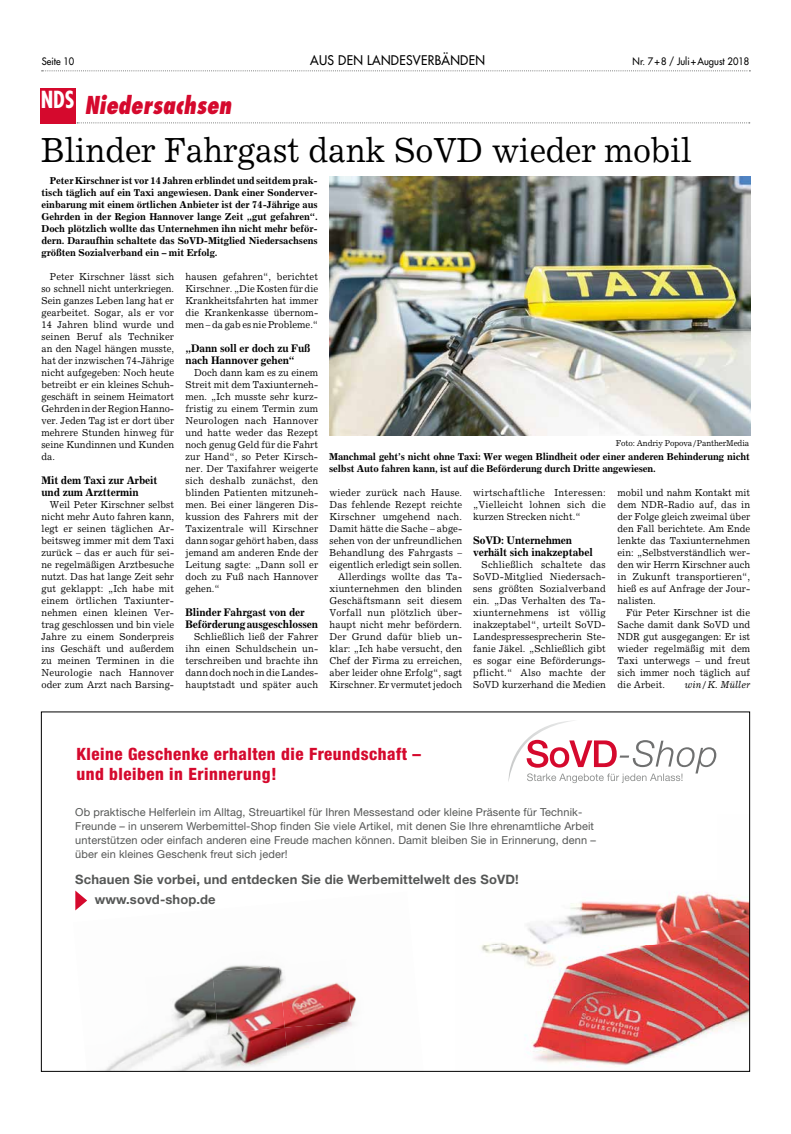
<style>
.page{position:relative;width:791px;height:1134px;background:#fff}
.page>*{position:absolute;margin:0;border:0;box-sizing:border-box;transform-origin:0 0}
.t1{font:35px "Excelsior";letter-spacing:-.005em;color:#000;scale:.93 1}
.t2{font:italic 800 condensed 24px "Futura";color:#d5092d;scale:.93 1}
.t3{font:700 condensed 22.9px "Futura";color:#fff;scale:.96 1}
.t4{font:800 condensed 17px/20.4px "Helvetica Neue";letter-spacing:.03em;color:#d5092d}
.t5{font:700 13px/20.5px "Helvetica Neue";letter-spacing:.01em;color:#555756}
.t6{font:13px "Futura";letter-spacing:.025em;color:#000;scale:.94 1}
.t7{font:11px/14px "Helvetica Neue";letter-spacing:.01em;color:#555756}
.t8{font:700 11px/12px "Excelsior";letter-spacing:-.015em;color:#000;scale:.94 1}
.t9{font:10px/12px "Excelsior";letter-spacing:.01em;color:#000;text-align:justify;scale:.94 1}
.t10{font:700 10px/12px "Excelsior";letter-spacing:-.015em;color:#000;text-align:justify;scale:.96 1}
.t11{font:10px "Futura";color:#000;scale:.94 1}
.t12{font:italic 10px "Excelsior";color:#000;scale:.94 1}
.t13{font:8.5px "Excelsior";letter-spacing:-.015em;color:#000;scale:.94 1}
</style>
<div class="page">
<svg style="left:42px;top:70px;width:708px;height:1px"></svg>
<img style="left:329px;top:176px;width:421px;height:260px">
<svg style="left:77px;top:122px;width:673px;height:1px"></svg>
<div style="left:40px;top:88px;width:36px;height:36px;background:#d5092d"></div>
<img style="left:481px;top:892px;width:267px;height:177px">
<img style="left:508px;top:720px;width:66px;height:61px">
<svg style="left:527px;top:740px;width:189px;height:43px"></svg>
<img style="left:162px;top:977px;width:50px;height:57px">
<img style="left:212px;top:966px;width:67px;height:62px">
<img style="left:279px;top:967px;width:67px;height:61px">
<img style="left:346px;top:984px;width:11px;height:37px">
<img style="left:106px;top:1041px;width:45px;height:28px">
<img style="left:151px;top:1034px;width:67px;height:35px">
<img style="left:218px;top:1028px;width:67px;height:41px">
<img style="left:285px;top:1021px;width:67px;height:35px">
<img style="left:352px;top:1015px;width:5px;height:10px">
<svg style="left:75px;top:890px;width:12px;height:20px"></svg>
<p class="t11" style="left:42px;top:55px;width:36px">Seite 10</p>
<h3 class="t6" style="left:310px;top:52px;width:187px">AUS DEN LANDESVERBÄNDEN</h3>
<p class="t11" style="left:633px;top:55px;width:126px">Nr. 7+8 / Juli+August 2018</p>
<h3 class="t3" style="left:41px;top:84px;width:36px">NDS</h3>
<h2 class="t2" style="left:84px;top:90px;width:160px">Niedersachsen</h2>
<h1 class="t1" style="left:41px;top:129px;width:701px">Blinder Fahrgast dank SoVD wieder mobil</h1>
<p class="t10" style="left:41px;top:174px;width:289px;text-indent:9px">Peter Kirschner ist vor 14 Jahren erblindet und seitdem prak&shy;tisch täglich auf ein Taxi angewiesen. Dank einer Sonderver&shy;einbarung mit einem örtlichen Anbieter ist der 74-Jährige aus Gehrden in der Region Hannover lange Zeit „gut gefahren“.<br>Doch plötzlich wollte das Unternehmen ihn nicht mehr beför&shy;dern. Daraufhin schaltete das SoVD-Mitglied Niedersachsens größten Sozialverband ein – mit Erfolg.</p>
<p class="t9" style="left:41px;top:270px;width:143px;text-indent:9px">Peter Kirschner lässt sich so schnell nicht unterkriegen.<br>Sein ganzes Leben lang hat er gearbeitet. Sogar, als er vor 14 Jahren blind wurde und seinen Beruf als Techniker an den Nagel hängen musste, hat der inzwischen 74-Jährige nicht aufgegeben: Noch heute betreibt er ein kleines Schuh&shy;geschäft in seinem Heimatort Gehrden in der Region Hanno&shy;ver. Jeden Tag ist er dort über mehrere Stunden hinweg für seine Kundinnen und Kunden da.</p>
<p class="t8" style="left:41px;top:474px;width:125px">Mit dem Taxi zur Arbeit und zum Arzttermin</p>
<p class="t9" style="left:41px;top:498px;width:143px;text-indent:9px">Weil Peter Kirschner selbst nicht mehr Auto fahren kann, legt er seinen täglichen Ar&shy;beitsweg immer mit dem Taxi zurück – das er auch für sei&shy;ne regelmäßigen Arztbesuche nutzt. Das hat lange Zeit sehr gut geklappt: „Ich habe mit einem örtlichen Taxiunter&shy;nehmen einen kleinen Ver&shy;trag geschlossen und bin viele Jahre zu einem Sonderpreis ins Geschäft und außerdem zu meinen Terminen in die Neurologie nach Hannover oder zum Arzt nach Barsing-</p>
<p class="t9" style="left:185px;top:270px;width:143px">hausen gefahren“, berichtet Kirschner. „Die Kosten für die Krankheitsfahrten hat immer die Krankenkasse übernom&shy;men – da gab es nie Probleme.“</p>
<p class="t8" style="left:185px;top:342px;width:134px">„Dann soll er doch zu Fuß nach Hannover gehen“</p>
<p class="t9" style="left:185px;top:366px;width:143px;text-indent:9px">Doch dann kam es zu einem Streit mit dem Taxiunterneh&shy;men. „Ich musste sehr kurz&shy;fristig zu einem Termin zum Neurologen nach Hannover und hatte weder das Rezept noch genug Geld für die Fahrt zur Hand“, so Peter Kirsch&shy;ner. Der Taxifahrer weigerte sich deshalb zunächst, den blinden Patienten mitzuneh&shy;men. Bei einer längeren Dis&shy;kussion des Fahrers mit der Taxizentrale will Kirschner dann sogar gehört haben, dass jemand am anderen Ende der Leitung sagte: „Dann soll er doch zu Fuß nach Hannover gehen.“</p>
<p class="t8" style="left:185px;top:606px;width:143px">Blinder Fahrgast von der<br>Beförderung ausgeschlossen</p>
<p class="t9" style="left:185px;top:630px;width:143px;text-indent:9px">Schließlich ließ der Fahrer ihn einen Schuldschein un&shy;terschreiben und brachte ihn dann doch noch in die Landes&shy;hauptstadt und später auch</p>
<p class="t13" style="left:616px;top:438px;width:143px">Foto: Andriy Popova/PantherMedia</p>
<p class="t10" style="left:329px;top:450px;width:440px">Manchmal geht’s nicht ohne Taxi: Wer wegen Blindheit oder einer anderen Behinderung nicht selbst Auto fahren kann, ist auf die Beförderung durch Dritte angewiesen.</p>
<p class="t9" style="left:329px;top:486px;width:143px;text-align:right">wieder zurück nach Hause.<br>Das fehlende Rezept reichte<br>Kirschner umgehend nach.<br>Damit hätte die Sache – abge&shy;sehen von der unfreundlichen<br>Behandlung des Fahrgasts – eigentlich erledigt sein sollen.<br>Allerdings wollte das Ta&shy;xiunternehmen den blinden<br>Geschäftsmann seit diesem<br>Vorfall nun plötzlich über&shy;haupt nicht mehr befördern.<br>Der Grund dafür blieb un&shy;klar: „Ich habe versucht, den<br>Chef der Firma zu erreichen, aber leider ohne Erfolg“, sagt<br>Kirschner. Er vermutet jedoch</p>
<p class="t9" style="left:473px;top:486px;width:143px">wirtschaftliche Interessen: „Vielleicht lohnen sich die kurzen Strecken nicht.“</p>
<p class="t8" style="left:473px;top:534px;width:129px">SoVD: Unternehmen verhält sich inakzeptabel</p>
<p class="t9" style="left:473px;top:558px;width:143px;text-indent:9px">Schließlich schaltete das SoVD-Mitglied Niedersach&shy;sens größten Sozialverband ein. „Das Verhalten des Ta&shy;xiunternehmens ist völlig inakzeptabel“, urteilt SoVD-Landespressesprecherin Ste&shy;fanie Jäkel. „Schließlich gibt es sogar eine Beförderungs&shy;pflicht.“ Also machte der SoVD kurzerhand die Medien</p>
<p class="t9" style="left:617px;top:486px;width:143px">mobil und nahm Kontakt mit dem NDR-Radio auf, das in der Folge gleich zweimal über den Fall berichtete. Am Ende lenkte das Taxiunternehmen ein: „Selbstverständlich wer&shy;den wir Herrn Kirschner auch in Zukunft transportieren“, hieß es auf Anfrage der Jour&shy;nalisten.</p>
<p class="t9" style="left:617px;top:606px;width:143px;text-indent:9px">Für Peter Kirschner ist die Sache damit dank SoVD und NDR gut ausgegangen: Er ist wieder regelmäßig mit dem Taxi unterwegs – und freut sich immer noch täglich auf die Arbeit.</p>
<p class="t12" style="left:685px;top:678px;width:71px">win/K. Müller</p>
<h3 class="t4" style="left:76px;top:743px;width:346px">Kleine Geschenke erhalten die Freundschaft – und bleiben in Erinnerung!</h3>
<p class="t7" style="left:75px;top:804px;width:522px">Ob praktische Helferlein im Alltag, Streuartikel für Ihren Messestand oder kleine Präsente für Technik-Freunde – in unserem Werbemittel-Shop finden Sie viele Artikel, mit denen Sie Ihre ehrenamtliche Arbeit unterstützen oder einfach anderen eine Freude machen können. Damit bleiben Sie in Erinnerung, denn – über ein kleines Geschenk freut sich jeder!</p>
<h3 class="t5" style="left:95px;top:869px;width:425px;text-indent:-19px">Schauen Sie vorbei, und entdecken Sie die Werbemittelwelt des SoVD! www.sovd-shop.de</h3>
</div>
